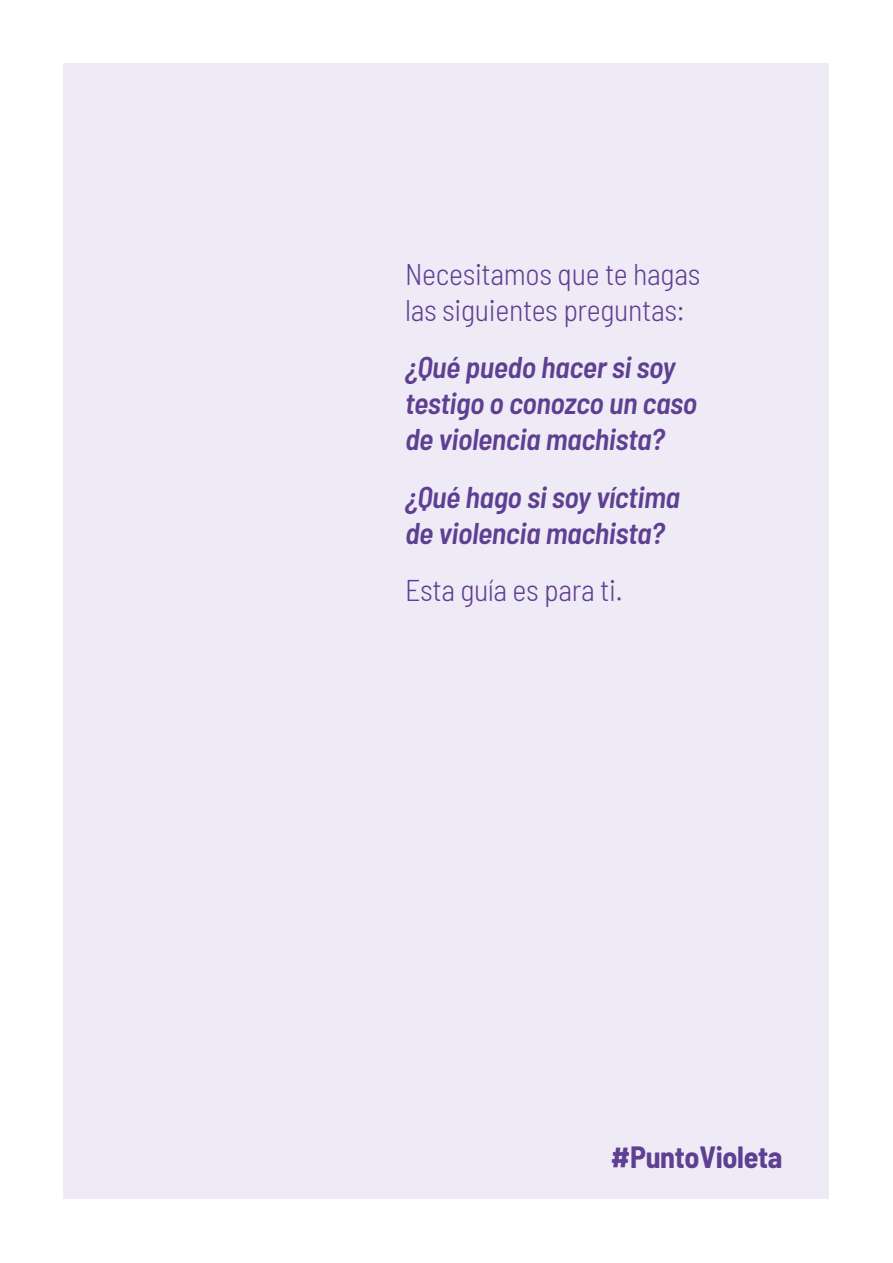
<style>
.page{position:relative;width:893px;height:1263px;background:#fff}
.page>*{position:absolute;margin:0;border:0;box-sizing:border-box;transform-origin:0 0}
._05_intro{font:italic 600 semi-condensed 30px/36px "Barlow";letter-spacing:-.01em;color:#5e3f92}
._05_intro-2{font:300 semi-condensed 30px/36px "Barlow";letter-spacing:-.01em;color:#5e3f92}
._05_intro-3{font:700 semi-condensed 30px "Barlow";letter-spacing:-.01em;color:#5e3f92}
</style>
<div class="page">
<div style="left:64px;top:64px;width:765px;height:1135px;background:#eeebf6"></div>
<p class="_05_intro-2" style="left:405px;top:254px;width:297px">Necesitamos que te hagas las siguientes preguntas:</p>
<p class="_05_intro" style="left:405px;top:347px;width:294px">¿Qué puedo hacer si soy testigo o conozco un caso de violencia machista?</p>
<p class="_05_intro" style="left:405px;top:477px;width:276px">¿Qué hago si soy víctima de violencia machista?</p>
<p class="_05_intro-2" style="left:405px;top:570px;width:219px">Esta guía es para ti.</p>
<p class="_05_intro-3" style="left:611px;top:1135px;width:173px">#PuntoVioleta</p>
</div>
